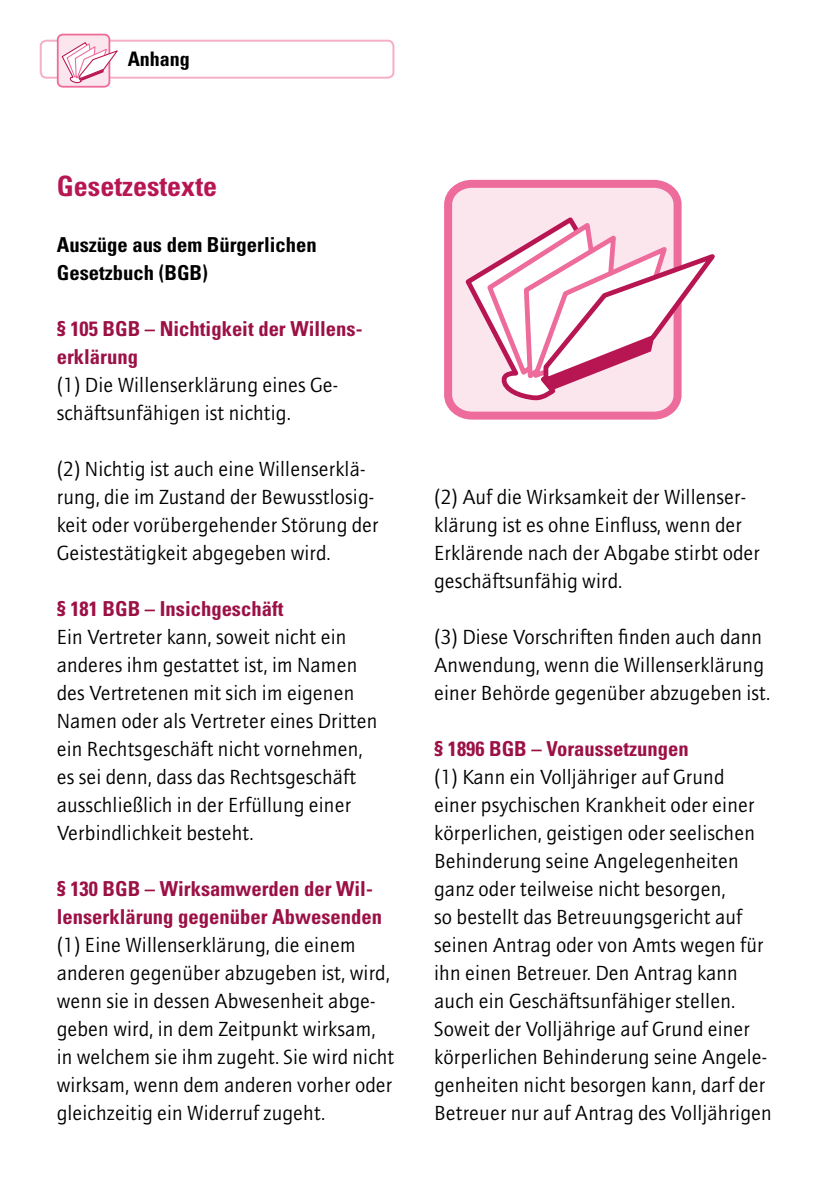
<style>
.page{position:relative;width:840px;height:1191px;background:#fff}
.page>*{position:absolute;margin:0;border:0;box-sizing:border-box;transform-origin:0 0}
.t1{font:700 condensed 28px "Univers LT Std";color:#b71652}
.t2{font:20.6px/28px "AT Quay Sans";letter-spacing:.005em;color:#000}
.t3{font:700 condensed 20.6px/28px "Univers LT Std";color:#9c1145}
.t4{font:700 condensed 20.6px/28px "Univers LT Std";color:#000}
.t5{font:700 condensed 20px "Univers LT Std";color:#000}
</style>
<div class="page">
<svg style="left:444px;top:180px;width:238px;height:239px"></svg>
<svg style="left:461px;top:213px;width:253px;height:191px"></svg>
<div style="left:40px;top:40px;width:354px;height:39px;border:2px solid #f5afc7;border-radius:6px"></div>
<div style="left:58px;top:35px;width:51px;height:52px;background:#fce6ee;border-radius:5px"></div>
<div style="left:57px;top:34px;width:53px;height:54px;border:2px solid #ed6c9b;border-radius:5px"></div>
<svg style="left:61px;top:41px;width:57px;height:43px"></svg>
<p class="t5" style="left:128px;top:46px;width:64px">Anhang</p>
<h1 class="t1" style="left:57px;top:169px;width:162px">Gesetzestexte</h1>
<p class="t4" style="left:57px;top:231px;width:261px">Auszüge aus dem Bürgerlichen<br>Gesetzbuch (BGB)</p>
<p class="t3" style="left:57px;top:315px;width:305px">§ 105 BGB – Nichtigkeit der Willens&shy;erklärung</p>
<p class="t2" style="left:57px;top:371px;width:283px">(1) Die Willenserklärung eines Ge&shy;schäftsunfähigen ist nichtig.</p>
<p class="t2" style="left:57px;top:455px;width:323px">(2) Nichtig ist auch eine Willenserklä&shy;rung, die im Zustand der Bewusstlosig&shy;keit oder vorübergehender Störung der Geistestätigkeit abgegeben wird.</p>
<p class="t3" style="left:57px;top:595px;width:228px">§ 181 BGB – Insichgeschäft</p>
<p class="t2" style="left:57px;top:623px;width:322px">Ein Vertreter kann, soweit nicht ein anderes ihm gestattet ist, im Namen des Vertretenen mit sich im eigenen Namen oder als Vertreter eines Dritten ein Rechtsgeschäft nicht vornehmen, es sei denn, dass das Rechtsgeschäft ausschließlich in der Erfüllung einer Verbindlichkeit besteht.</p>
<p class="t3" style="left:57px;top:875px;width:326px">§ 130 BGB – Wirksamwerden der Wil&shy;lenserklärung gegenüber Abwesenden</p>
<p class="t2" style="left:57px;top:931px;width:339px">(1) Eine Willenserklärung, die einem anderen gegenüber abzugeben ist, wird, wenn sie in dessen Abwesenheit abge&shy;geben wird, in dem Zeitpunkt wirksam, in welchem sie ihm zugeht. Sie wird nicht wirksam, wenn dem anderen vorher oder gleichzeitig ein Widerruf zugeht.</p>
<p class="t2" style="left:434px;top:483px;width:327px">(2) Auf die Wirksamkeit der Willenser&shy;klärung ist es ohne Einfluss, wenn der Erklärende nach der Abgabe stirbt oder geschäftsunfähig wird.</p>
<p class="t2" style="left:434px;top:623px;width:337px">(3) Diese Vorschriften finden auch dann<br>Anwendung, wenn die Willenserklärung einer Behörde gegenüber abzugeben ist.</p>
<p class="t3" style="left:434px;top:735px;width:256px">§ 1896 BGB – Voraussetzungen</p>
<p class="t2" style="left:434px;top:763px;width:339px">(1) Kann ein Volljähriger auf Grund<br>einer psychischen Krankheit oder einer körperlichen, geistigen oder seelischen Behinderung seine Angelegenheiten ganz oder teilweise nicht besorgen,<br>so bestellt das Betreuungsgericht auf seinen Antrag oder von Amts wegen für ihn einen Betreuer. Den Antrag kann auch ein Geschäftsunfähiger stellen.<br>Soweit der Volljährige auf Grund einer körperlichen Behinderung seine Angele&shy;genheiten nicht besorgen kann, darf der Betreuer nur auf Antrag des Volljährigen</p>
</div>
